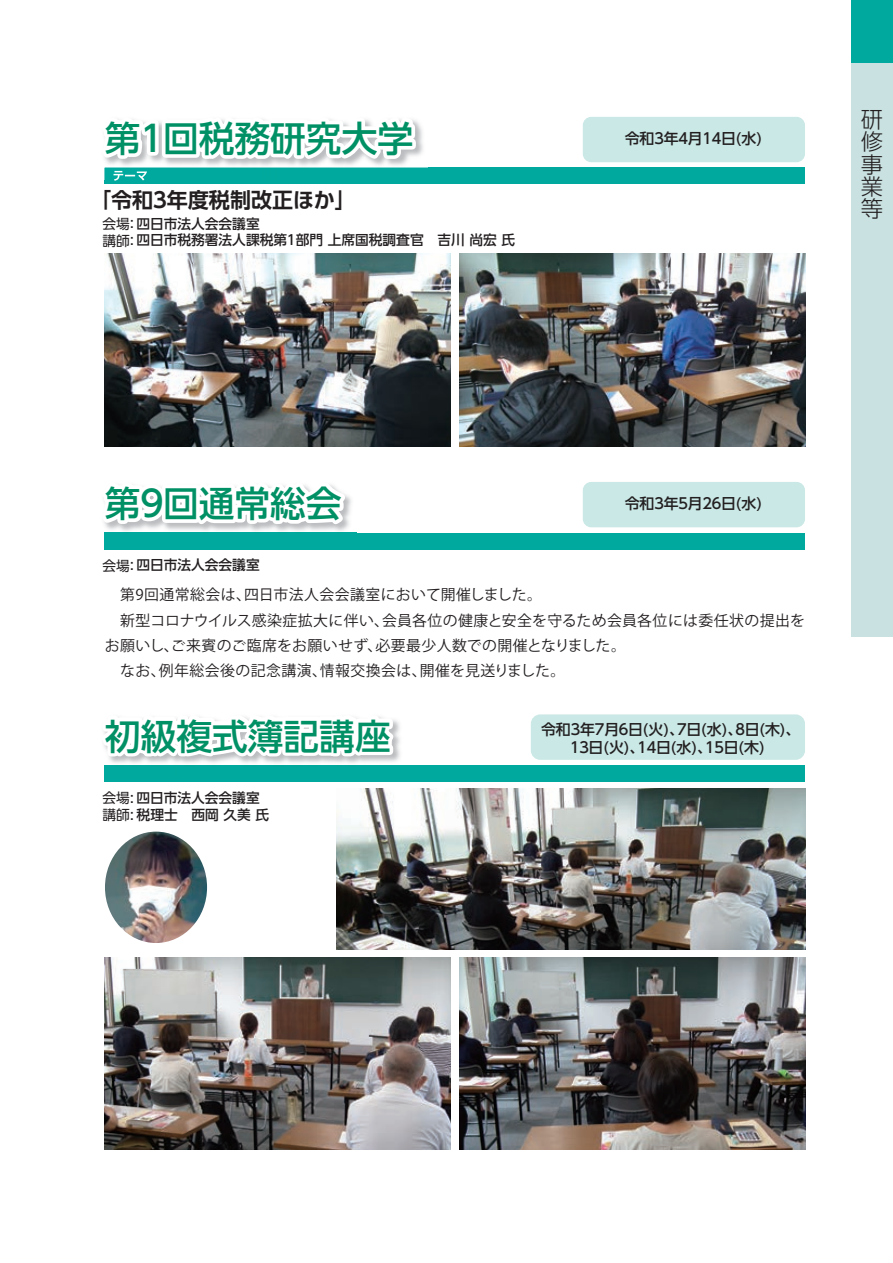
<style>
.page{position:relative;width:893px;height:1263px;background:#fff}
.page>*{position:absolute;margin:0;border:0;box-sizing:border-box;transform-origin:0 0}
.t1{font:500 35.7px "UD Shin Go Pro";color:#009065}
.t2{font:300 22.35px/22.4px "UD Shin Go Pro";color:#231f20;text-align:justify}
.t3{font:700 21.15px "UD Shin Go Pro De";color:#231f20}
.t4{font:14.85px/25.3px "Koz Go Pro";letter-spacing:.03em;color:#231f20}
.t5{font:500 14.85px/17.9px "UD Shin Go Pro";letter-spacing:-.195em;color:#231f20}
.t6{font:500 13.65px/17px "UD Shin Go Pro";color:#231f20}
.s1{font-weight:400}
</style>
<div class="page">
<img style="left:104px;top:0;width:789px;height:1150px">
<h1 class="t1" style="left:105px;top:109px;width:310px">第１回税務研究大学</h1>
<h3 class="t3" style="left:90px;top:182px;width:267px">「令和３年度税制改正ほか」</h3>
<p class="t6" style="left:103px;top:214px;width:414px"><span class="s1">会場:</span> 四日市法人会会議室<br><span class="s1">講師:</span> 四日市税務署法人課税第１部門 上席国税調査官　吉川 尚宏 氏</p>
<p class="t5" style="left:625px;top:129px;width:139px">令和３年４月１４日 (水)</p>
<h2 class="t2" style="left:861px;top:108px;width:23px">研修事業等</h2>
<h1 class="t1" style="left:105px;top:474px;width:238px">第９回通常総会</h1>
<p class="t6" style="left:103px;top:556px;width:159px"><span class="s1">会場:</span> 四日市法人会会議室</p>
<p class="t5" style="left:625px;top:494px;width:139px">令和３年５月２６日 (水)</p>
<p class="t4" style="left:105px;top:583px;width:702px">　第9回通常総会は、四日市法人会会議室において開催しました。<br>　新型コロナウイルス感染症拡大に伴い、会員各位の健康と安全を守るため会員各位には委任状の提出をお願いし、ご来賓のご臨席をお願いせず、必要最少人数での開催となりました。<br>　なお、例年総会後の記念講演、情報交換会は、開催を見送りました。</p>
<h1 class="t1" style="left:105px;top:707px;width:287px">初級複式簿記講座</h1>
<p class="t5" style="left:567px;top:720px;width:235px;text-indent:-26px">令和３年７月６日(火)、７日(水)、８日(木)、<br>１３日(火)、１４日(水)、１５日(木)</p>
<p class="t6" style="left:103px;top:789px;width:168px"><span class="s1">会場:</span> 四日市法人会会議室<span class="s1">講師:</span> 税理士　西岡 久美 氏</p>
</div>
